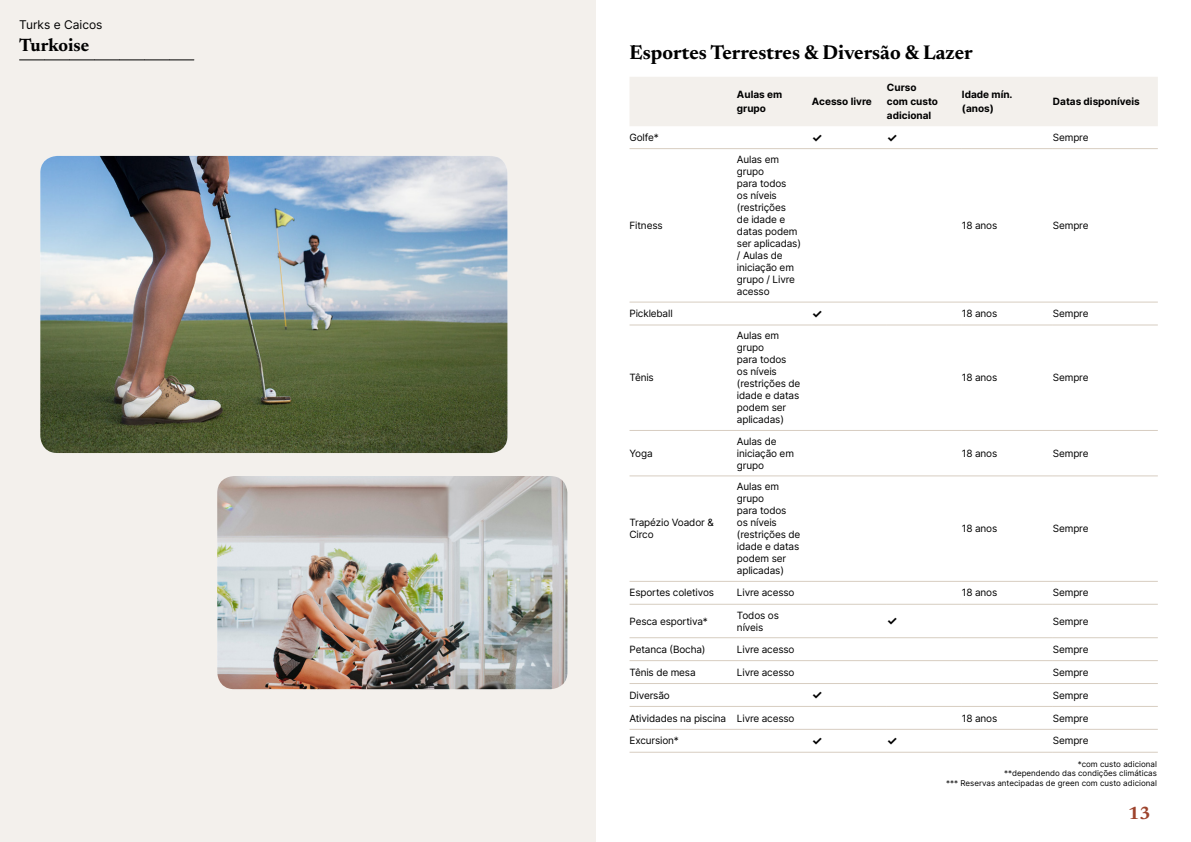
<style>
.page{position:relative;width:1191px;height:842px;background:#fff}
.page>*{position:absolute;margin:0;border:0;box-sizing:border-box;transform-origin:0 0}
.t1{font:700 20px "Newsreader 24 pt";color:#000}
.t2{font:700 18px "Newsreader 24 pt";color:#000}
.t3{font:700 18px "Newsreader 24 pt";color:#9d432c}
.t4{font:12px "Inter";color:#000}
.t5{font:700 12px "Inter";color:#000}
.t6{font:10px/12px "Inter";letter-spacing:-.015em;color:#000}
.t7{font:700 10px/14px "Inter";color:#000}
.t8{font:8px/9.6px "Inter";color:#000;text-align:right}
</style>
<div class="page">
<div style="left:0;top:0;width:595px;height:842px;background:#f3f0ec"></div>
<img style="left:40px;top:156px;width:467px;height:297px">
<img style="left:217px;top:476px;width:350px;height:213px">
<svg style="left:20px;top:60px;width:174px;height:1px"></svg>
<div style="left:630px;top:77px;width:527px;height:49px;background:#f3f0ec"></div>
<hr style="left:629px;top:148px;width:108px;height:1px;background:#d7cdc1">
<hr style="left:737px;top:148px;width:75px;height:1px;background:#d7cdc1">
<hr style="left:812px;top:148px;width:75px;height:1px;background:#d7cdc1">
<hr style="left:887px;top:148px;width:75px;height:1px;background:#d7cdc1">
<hr style="left:962px;top:148px;width:91px;height:1px;background:#d7cdc1">
<hr style="left:1053px;top:148px;width:104px;height:1px;background:#d7cdc1">
<hr style="left:629px;top:302px;width:108px;height:1px;background:#d7cdc1">
<hr style="left:737px;top:302px;width:75px;height:1px;background:#d7cdc1">
<hr style="left:812px;top:302px;width:75px;height:1px;background:#d7cdc1">
<hr style="left:887px;top:302px;width:75px;height:1px;background:#d7cdc1">
<hr style="left:962px;top:302px;width:91px;height:1px;background:#d7cdc1">
<hr style="left:1053px;top:302px;width:104px;height:1px;background:#d7cdc1">
<hr style="left:629px;top:324px;width:108px;height:1px;background:#d7cdc1">
<hr style="left:737px;top:324px;width:75px;height:1px;background:#d7cdc1">
<hr style="left:812px;top:324px;width:75px;height:1px;background:#d7cdc1">
<hr style="left:887px;top:324px;width:75px;height:1px;background:#d7cdc1">
<hr style="left:962px;top:324px;width:91px;height:1px;background:#d7cdc1">
<hr style="left:1053px;top:324px;width:104px;height:1px;background:#d7cdc1">
<hr style="left:629px;top:430px;width:108px;height:1px;background:#d7cdc1">
<hr style="left:737px;top:430px;width:75px;height:1px;background:#d7cdc1">
<hr style="left:812px;top:430px;width:75px;height:1px;background:#d7cdc1">
<hr style="left:887px;top:430px;width:75px;height:1px;background:#d7cdc1">
<hr style="left:962px;top:430px;width:91px;height:1px;background:#d7cdc1">
<hr style="left:1053px;top:430px;width:104px;height:1px;background:#d7cdc1">
<hr style="left:629px;top:475px;width:108px;height:1px;background:#d7cdc1">
<hr style="left:737px;top:475px;width:75px;height:1px;background:#d7cdc1">
<hr style="left:812px;top:475px;width:75px;height:1px;background:#d7cdc1">
<hr style="left:887px;top:475px;width:75px;height:1px;background:#d7cdc1">
<hr style="left:962px;top:475px;width:91px;height:1px;background:#d7cdc1">
<hr style="left:1053px;top:475px;width:104px;height:1px;background:#d7cdc1">
<hr style="left:629px;top:581px;width:108px;height:1px;background:#d7cdc1">
<hr style="left:737px;top:581px;width:75px;height:1px;background:#d7cdc1">
<hr style="left:812px;top:581px;width:75px;height:1px;background:#d7cdc1">
<hr style="left:887px;top:581px;width:75px;height:1px;background:#d7cdc1">
<hr style="left:962px;top:581px;width:91px;height:1px;background:#d7cdc1">
<hr style="left:1053px;top:581px;width:104px;height:1px;background:#d7cdc1">
<hr style="left:629px;top:604px;width:108px;height:1px;background:#d7cdc1">
<hr style="left:737px;top:604px;width:75px;height:1px;background:#d7cdc1">
<hr style="left:812px;top:604px;width:75px;height:1px;background:#d7cdc1">
<hr style="left:887px;top:604px;width:75px;height:1px;background:#d7cdc1">
<hr style="left:962px;top:604px;width:91px;height:1px;background:#d7cdc1">
<hr style="left:1053px;top:604px;width:104px;height:1px;background:#d7cdc1">
<hr style="left:629px;top:637px;width:108px;height:1px;background:#d7cdc1">
<hr style="left:737px;top:637px;width:75px;height:1px;background:#d7cdc1">
<hr style="left:812px;top:637px;width:75px;height:1px;background:#d7cdc1">
<hr style="left:887px;top:637px;width:75px;height:1px;background:#d7cdc1">
<hr style="left:962px;top:637px;width:91px;height:1px;background:#d7cdc1">
<hr style="left:1053px;top:637px;width:104px;height:1px;background:#d7cdc1">
<hr style="left:629px;top:660px;width:108px;height:1px;background:#d7cdc1">
<hr style="left:737px;top:660px;width:75px;height:1px;background:#d7cdc1">
<hr style="left:812px;top:660px;width:75px;height:1px;background:#d7cdc1">
<hr style="left:887px;top:660px;width:75px;height:1px;background:#d7cdc1">
<hr style="left:962px;top:660px;width:91px;height:1px;background:#d7cdc1">
<hr style="left:1053px;top:660px;width:104px;height:1px;background:#d7cdc1">
<hr style="left:629px;top:683px;width:108px;height:1px;background:#d7cdc1">
<hr style="left:737px;top:683px;width:75px;height:1px;background:#d7cdc1">
<hr style="left:812px;top:683px;width:75px;height:1px;background:#d7cdc1">
<hr style="left:887px;top:683px;width:75px;height:1px;background:#d7cdc1">
<hr style="left:962px;top:683px;width:91px;height:1px;background:#d7cdc1">
<hr style="left:1053px;top:683px;width:104px;height:1px;background:#d7cdc1">
<hr style="left:629px;top:706px;width:108px;height:1px;background:#d7cdc1">
<hr style="left:737px;top:706px;width:75px;height:1px;background:#d7cdc1">
<hr style="left:812px;top:706px;width:75px;height:1px;background:#d7cdc1">
<hr style="left:887px;top:706px;width:75px;height:1px;background:#d7cdc1">
<hr style="left:962px;top:706px;width:91px;height:1px;background:#d7cdc1">
<hr style="left:1053px;top:706px;width:104px;height:1px;background:#d7cdc1">
<hr style="left:629px;top:729px;width:108px;height:1px;background:#d7cdc1">
<hr style="left:737px;top:729px;width:75px;height:1px;background:#d7cdc1">
<hr style="left:812px;top:729px;width:75px;height:1px;background:#d7cdc1">
<hr style="left:887px;top:729px;width:75px;height:1px;background:#d7cdc1">
<hr style="left:962px;top:729px;width:91px;height:1px;background:#d7cdc1">
<hr style="left:1053px;top:729px;width:104px;height:1px;background:#d7cdc1">
<hr style="left:629px;top:752px;width:108px;height:1px;background:#d7cdc1">
<hr style="left:737px;top:752px;width:75px;height:1px;background:#d7cdc1">
<hr style="left:812px;top:752px;width:75px;height:1px;background:#d7cdc1">
<hr style="left:887px;top:752px;width:75px;height:1px;background:#d7cdc1">
<hr style="left:962px;top:752px;width:91px;height:1px;background:#d7cdc1">
<hr style="left:1053px;top:752px;width:104px;height:1px;background:#d7cdc1">
<p class="t4" style="left:19px;top:15px;width:85px">Turks e Caicos</p>
<h2 class="t2" style="left:19px;top:32px;width:71px">Turkoise</h2>
<h1 class="t1" style="left:629px;top:38px;width:345px">Esportes Terrestres &amp; Diversão &amp; Lazer</h1>
<p class="t7" style="left:737px;top:87px;width:47px">Aulas em grupo</p>
<p class="t7" style="left:812px;top:94px;width:61px">Acesso livre</p>
<p class="t7" style="left:887px;top:80px;width:53px">Curso com custo adicional</p>
<p class="t7" style="left:962px;top:87px;width:52px">Idade mín. (anos)</p>
<p class="t7" style="left:1053px;top:94px;width:88px">Datas disponíveis</p>
<p class="t6" style="left:629px;top:131px;width:31px">Golfe*</p>
<p class="t5" style="left:812px;top:128px;width:12px">✓</p>
<p class="t5" style="left:887px;top:128px;width:12px">✓</p>
<p class="t6" style="left:1053px;top:131px;width:37px">Sempre</p>
<p class="t6" style="left:629px;top:219px;width:35px">Fitness</p>
<p class="t6" style="left:737px;top:153px;width:66px">Aulas em grupo<br>para todos<br>os níveis (restrições<br>de idade e datas podem ser aplicadas) / Aulas de iniciação em grupo / Livre acesso</p>
<p class="t6" style="left:962px;top:219px;width:37px">18 anos</p>
<p class="t6" style="left:1053px;top:219px;width:37px">Sempre</p>
<p class="t6" style="left:629px;top:307px;width:45px">Pickleball</p>
<p class="t5" style="left:812px;top:305px;width:12px">✓</p>
<p class="t6" style="left:962px;top:307px;width:37px">18 anos</p>
<p class="t6" style="left:1053px;top:307px;width:37px">Sempre</p>
<p class="t6" style="left:629px;top:371px;width:26px">Tênis</p>
<p class="t6" style="left:629px;top:447px;width:25px">Yoga</p>
<p class="t6" style="left:629px;top:516px;width:86px">Trapézio Voador &amp;<br>Circo</p>
<p class="t6" style="left:737px;top:329px;width:65px">Aulas em grupo<br>para todos<br>os níveis (restrições de idade e datas podem ser aplicadas)</p>
<p class="t6" style="left:962px;top:371px;width:37px">18 anos</p>
<p class="t6" style="left:1053px;top:371px;width:37px">Sempre</p>
<p class="t6" style="left:737px;top:435px;width:59px">Aulas de iniciação em grupo</p>
<p class="t6" style="left:962px;top:447px;width:37px">18 anos</p>
<p class="t6" style="left:1053px;top:447px;width:37px">Sempre</p>
<p class="t6" style="left:737px;top:480px;width:65px">Aulas em grupo<br>para todos<br>os níveis (restrições de idade e datas podem ser aplicadas)</p>
<p class="t6" style="left:962px;top:522px;width:37px">18 anos</p>
<p class="t6" style="left:1053px;top:522px;width:37px">Sempre</p>
<p class="t6" style="left:629px;top:587px;width:86px">Esportes coletivos</p>
<p class="t6" style="left:737px;top:587px;width:59px">Livre acesso</p>
<p class="t6" style="left:962px;top:587px;width:37px">18 anos</p>
<p class="t6" style="left:1053px;top:587px;width:37px">Sempre</p>
<p class="t6" style="left:629px;top:615px;width:80px">Pesca esportiva*</p>
<p class="t6" style="left:737px;top:609px;width:43px">Todos os níveis</p>
<p class="t5" style="left:887px;top:612px;width:12px">✓</p>
<p class="t6" style="left:1053px;top:615px;width:37px">Sempre</p>
<p class="t6" style="left:629px;top:643px;width:78px">Petanca (Bocha)</p>
<p class="t6" style="left:737px;top:643px;width:59px">Livre acesso</p>
<p class="t6" style="left:1053px;top:643px;width:37px">Sempre</p>
<p class="t6" style="left:629px;top:666px;width:68px">Tênis de mesa</p>
<p class="t6" style="left:737px;top:666px;width:59px">Livre acesso</p>
<p class="t6" style="left:1053px;top:666px;width:37px">Sempre</p>
<p class="t6" style="left:629px;top:689px;width:42px">Diversão</p>
<p class="t5" style="left:812px;top:686px;width:12px">✓</p>
<p class="t6" style="left:1053px;top:689px;width:37px">Sempre</p>
<p class="t6" style="left:629px;top:712px;width:166px">Atividades na piscina Livre acesso</p>
<p class="t6" style="left:962px;top:712px;width:37px">18 anos</p>
<p class="t6" style="left:1053px;top:712px;width:37px">Sempre</p>
<p class="t6" style="left:629px;top:734px;width:51px">Excursion*</p>
<p class="t5" style="left:812px;top:732px;width:12px">✓</p>
<p class="t5" style="left:887px;top:732px;width:12px">✓</p>
<p class="t6" style="left:1053px;top:734px;width:37px">Sempre</p>
<p class="t8" style="left:946px;top:759px;width:212px">*com custo adicional<br>**dependendo das condições climáticas<br>*** Reservas antecipadas de green com custo adicional</p>
<h2 class="t3" style="left:1128px;top:800px;width:24px">13</h2>
</div>
